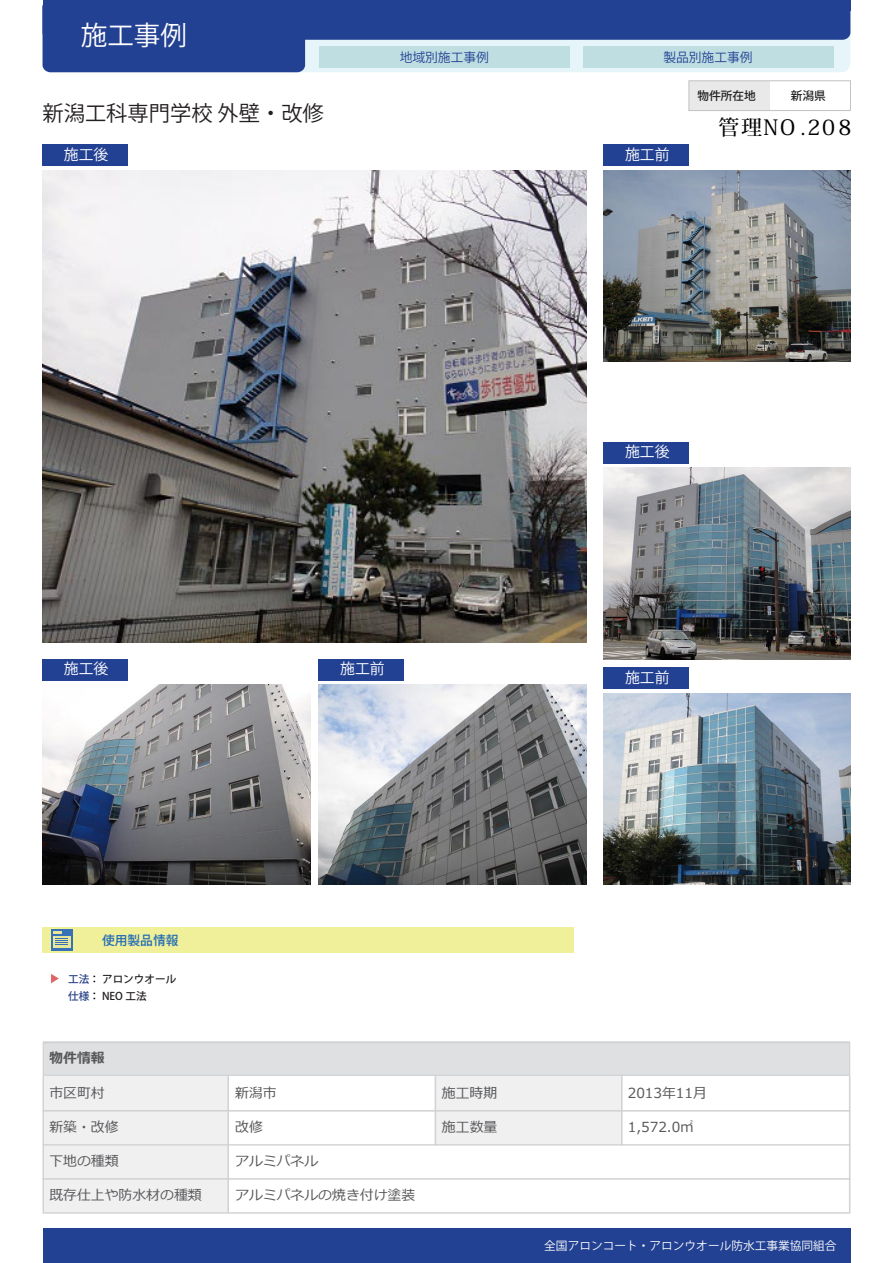
<style>
.page{position:relative;width:893px;height:1263px;background:#fff}
.page>*{position:absolute;margin:0;border:0;box-sizing:border-box;transform-origin:0 0}
.t1{font:26.55px "Koz Go Pro";color:#fff}
.t2{font:21.3px "Koz Go Pro";color:#231f20}
.t3{font:500 21px "Koz Min Pro";letter-spacing:.075em;color:#000}
.t4{font:14.85px "Koz Go Pro";color:#fff}
.t5{font:13.8px "Meiryo";color:#57585a}
.t6{font:700 13.8px "Meiryo";color:#57585a}
.t7{font:12.75px "Koz Go Pro";color:#234192}
.t8{font:500 12.75px "Koz Go Pro";color:#1f6ab5}
.t9{font:11.7px "Koz Go Pro";color:#fff}
.t10{font:500 11.7px "Koz Go Pro";color:#231f20}
.t11{font:500 10.65px/17px "Koz Go Pro";color:#231f20}
.s1{color:#264085}
.s2{color:#030303}
</style>
<div class="page">
<div style="left:285px;top:17px;width:565px;height:55px;background:#e6f5fa;border-radius:9px"></div>
<div style="left:43px;top:0;width:807px;height:40px;background:#234192;border-radius:8px"></div>
<div style="left:43px;top:0;width:262px;height:72px;background:#234192;border-radius:8px"></div>
<div style="left:319px;top:47px;width:251px;height:21px;background:#bedee2"></div>
<div style="left:583px;top:47px;width:250px;height:21px;background:#bedee2"></div>
<div style="left:43px;top:1229px;width:807px;height:34px;background:#234192"></div>
<div style="left:43px;top:927px;width:531px;height:25px;background:#f0f09b"></div>
<svg style="left:51px;top:929px;width:21px;height:21px"></svg>
<div style="left:53px;top:935px;width:17px;height:12px;background:#e7e799"></div>
<svg style="left:53px;top:931px;width:15px;height:14px"></svg>
<div style="left:689px;top:81px;width:81px;height:30px;background:#e8e9e8"></div>
<div style="left:688px;top:80px;width:163px;height:31px;border:1px solid #c1c2c4"></div>
<img style="left:43px;top:170px;width:544px;height:472px">
<img style="left:604px;top:170px;width:246px;height:191px">
<img style="left:43px;top:685px;width:267px;height:199px">
<img style="left:604px;top:693px;width:246px;height:191px">
<img style="left:604px;top:468px;width:246px;height:191px">
<img style="left:319px;top:685px;width:268px;height:199px">
<div style="left:43px;top:145px;width:85px;height:21px;background:#234192"></div>
<div style="left:604px;top:145px;width:85px;height:21px;background:#234192"></div>
<svg style="left:51px;top:974px;width:8px;height:9px"></svg>
<div style="left:604px;top:442px;width:85px;height:21px;background:#234192"></div>
<div style="left:319px;top:659px;width:85px;height:21px;background:#234192"></div>
<div style="left:604px;top:668px;width:85px;height:21px;background:#234192"></div>
<div style="left:43px;top:659px;width:85px;height:21px;background:#234192"></div>
<svg style="left:42px;top:1041px;width:809px;height:172px"></svg>
<h1 class="t1" style="left:81px;top:18px;width:108px">施工事例</h1>
<p class="t7" style="left:400px;top:49px;width:91px">地域別施工事例</p>
<p class="t7" style="left:663px;top:49px;width:91px">製品別施工事例</p>
<h2 class="t2" style="left:43px;top:99px;width:283px">新潟工科専門学校 外壁・改修</h2>
<p class="t4" style="left:64px;top:145px;width:46px">施工後</p>
<p class="t4" style="left:625px;top:145px;width:46px">施工前</p>
<p class="t10" style="left:697px;top:88px;width:60px">物件所在地</p>
<p class="t10" style="left:791px;top:88px;width:37px">新潟県</p>
<h3 class="t3" style="left:718px;top:112px;width:134px">管理NO .208</h3>
<p class="t4" style="left:64px;top:659px;width:46px">施工後</p>
<p class="t8" style="left:102px;top:932px;width:78px">使用製品情報</p>
<p class="t11" style="left:68px;top:971px;width:110px"><span class="s1">工法</span><span class="s2">：</span>アロンウオール<span class="s1">仕様</span><span class="s2">：</span> NEO 工法</p>
<p class="t4" style="left:340px;top:659px;width:46px">施工前</p>
<p class="t4" style="left:625px;top:442px;width:46px">施工後</p>
<p class="t4" style="left:625px;top:668px;width:46px">施工前</p>
<p class="t6" style="left:49px;top:1048px;width:57px">物件情報</p>
<p class="t5" style="left:49px;top:1083px;width:57px">市区町村</p>
<p class="t5" style="left:235px;top:1083px;width:43px">新潟市</p>
<p class="t5" style="left:442px;top:1083px;width:57px">施工時期</p>
<p class="t5" style="left:628px;top:1083px;width:81px">2013年11月</p>
<p class="t5" style="left:49px;top:1117px;width:71px">新築・改修</p>
<p class="t5" style="left:235px;top:1117px;width:29px">改修</p>
<p class="t5" style="left:442px;top:1117px;width:57px">施工数量</p>
<p class="t5" style="left:628px;top:1117px;width:68px">1 5, 7 2 0. ㎡</p>
<p class="t5" style="left:49px;top:1151px;width:71px">下地の種類</p>
<p class="t5" style="left:235px;top:1151px;width:85px">アルミパネル</p>
<p class="t5" style="left:49px;top:1185px;width:154px">既存仕上や防水材の種類</p>
<p class="t5" style="left:235px;top:1185px;width:182px">アルミパネルの焼き付け塗装</p>
<p class="t9" style="left:544px;top:1238px;width:294px">全国アロンコート・アロンウオール防水工事業協同組合</p>
</div>
